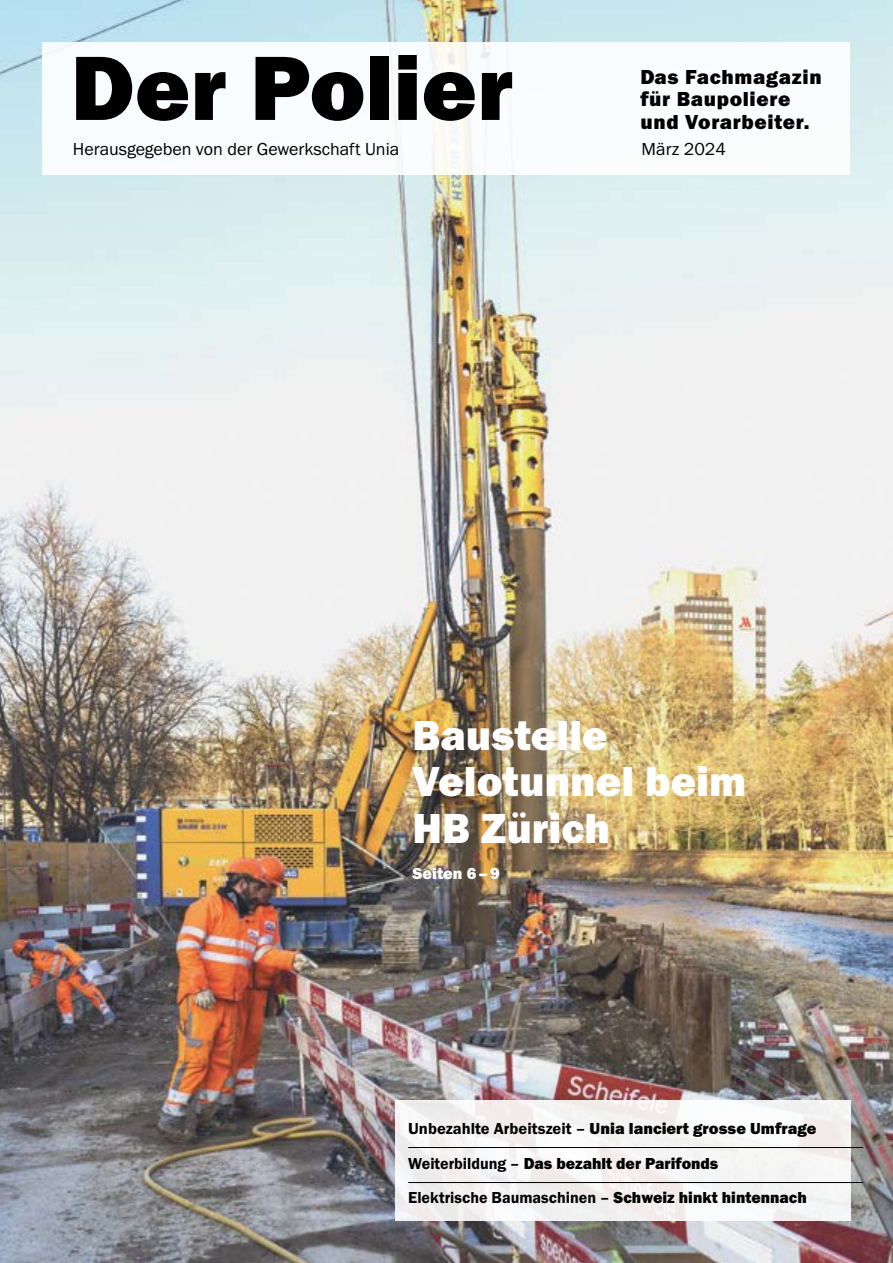
<style>
.page{position:relative;width:893px;height:1263px;background:#fff}
.page>*{position:absolute;margin:0;border:0;box-sizing:border-box;transform-origin:0 0}
.t1{font:94.5px "Franklin Gothic URW Hea";color:#000}
.Titel_Titelgeschichte{font:43.5px/46.5px "Franklin Gothic URW Hea";color:#fff}
.t2{font:21px/22.5px "Franklin Gothic URW Hea";letter-spacing:.03em;color:#000}
.t3{font:18px "Franklin Gothic URW Boo";color:#000}
.t4{font:16.5px "Franklin Gothic URW Hea";color:#000}
.t5{font:16.5px "Franklin Gothic URW Dem";color:#000}
.Titel_Titelgeschichte-2{font:16.5px "Franklin Gothic URW Hea";color:#fff}
.s1{font-family:"Franklin Gothic URW Dem"}
.s2{font-family:"Franklin Gothic URW Hea"}
</style>
<div class="page">
<img style="left:0;top:0;width:893px;height:1263px">
<div style="left:395px;top:1100px;width:455px;height:120px;background:#f4f3f3"></div>
<hr style="left:408px;top:1147px;width:455px;height:1px;background:#000">
<hr style="left:408px;top:1182px;width:455px;height:1px;background:#000">
<div style="left:43px;top:43px;width:807px;height:132px;background:#fff"></div>
<p class="t1" style="left:71px;top:27px;width:444px">Der Polier</p>
<p class="t2" style="left:640px;top:65px;width:183px">Das Fachmagazin für Baupoliere und Vorarbeiter.</p>
<p class="t3" style="left:73px;top:138px;width:328px">Herausgegeben von der Gewerkschaft Unia</p>
<p class="t3" style="left:642px;top:138px;width:86px">März 2024</p>
<p class="Titel_Titelgeschichte" style="left:412px;top:711px;width:335px">Baustelle<br>Velotunnel beim<br>HB Zürich</p>
<p class="Titel_Titelgeschichte-2" style="left:412px;top:863px;width:89px">Seiten 6 – 9</p>
<p class="t4" style="left:408px;top:1118px;width:410px"><span class="s1">Unbezahlte Arbeitszeit –</span> Unia lanciert grosse Umfrage</p>
<p class="t4" style="left:408px;top:1153px;width:312px"><span class="s1">Weiterbildung –</span> Das bezahlt der Parifonds</p>
<p class="t5" style="left:408px;top:1187px;width:400px">Elektrische Baumaschinen – <span class="s2">Schweiz hinkt hintennach</span></p>
</div>
